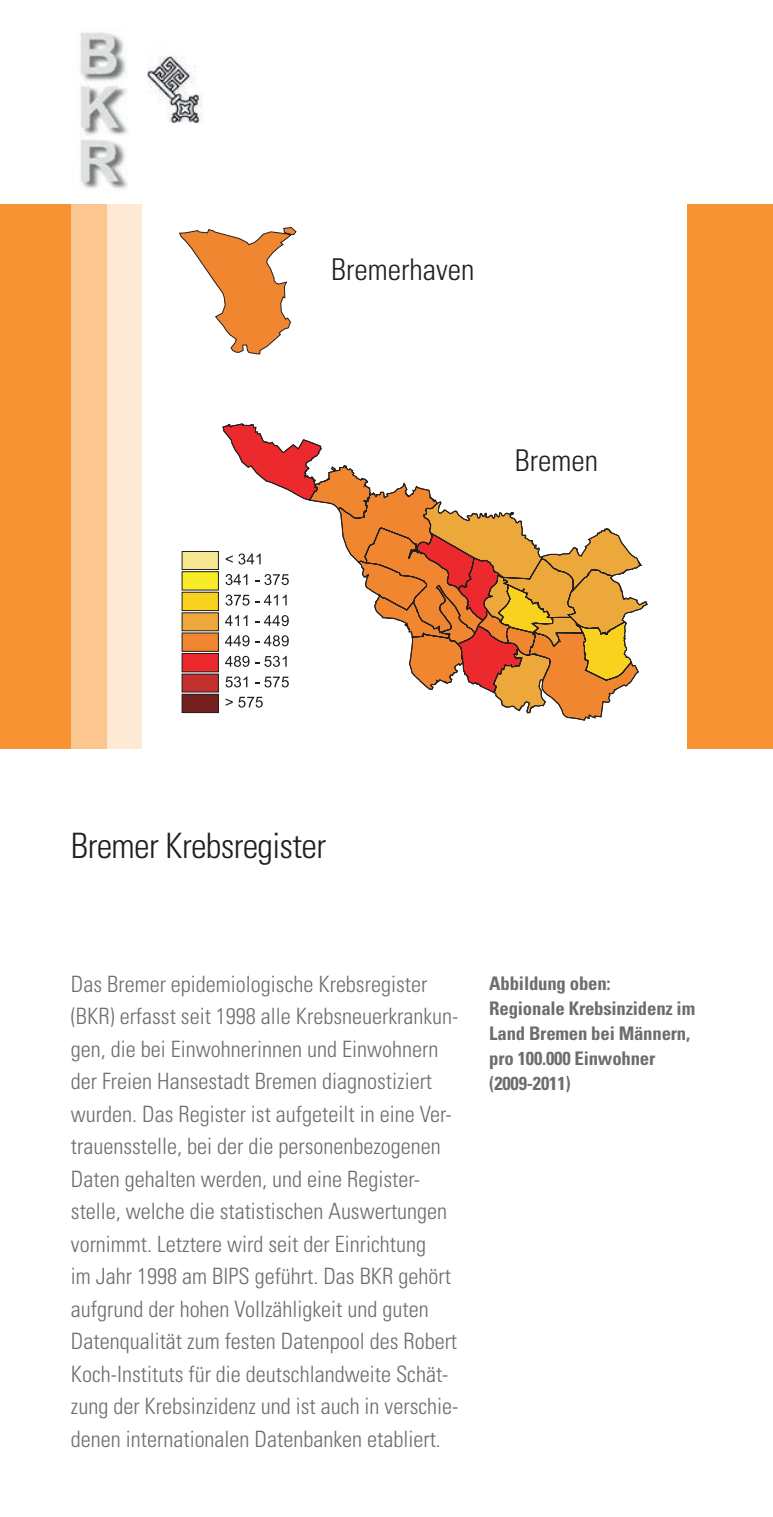
<style>
.page{position:relative;width:773px;height:1517px;background:#fff}
.page>*{position:absolute;margin:0;border:0;box-sizing:border-box;transform-origin:0 0}
.t1{font:300 condensed 35px "Univers LT Std";letter-spacing:-.02em;color:#231f20}
.t2{font:300 condensed 30px "Univers LT Std";color:#231f20}
.t3{font:300 condensed 22.5px/32.5px "Univers LT Std";color:#6c6d70}
.t4{font:700 condensed 18.75px/25px "Univers LT Std";letter-spacing:-.01em;color:#6c6d70}
</style>
<div class="page">
<div style="left:0;top:204px;width:142px;height:545px;background:#fee9d4"></div>
<div style="left:0;top:204px;width:106px;height:545px;background:#fcc691"></div>
<div style="left:0;top:204px;width:71px;height:545px;background:#f79332"></div>
<div style="left:687px;top:204px;width:85px;height:545px;background:#f79332"></div>
<img style="left:80px;top:32px;width:123px;height:158px">
<svg style="left:179px;top:227px;width:117px;height:127px"></svg>
<div style="left:182px;top:551px;width:36px;height:18px;background:#f6e892"></div>
<div style="left:182px;top:551px;width:36px;height:19px;border:1px solid #231f20"></div>
<div style="left:182px;top:572px;width:36px;height:18px;background:#f8eb28"></div>
<div style="left:182px;top:571px;width:36px;height:19px;border:1px solid #231f20"></div>
<div style="left:182px;top:592px;width:36px;height:18px;background:#f9d11f"></div>
<div style="left:182px;top:592px;width:36px;height:19px;border:1px solid #231f20"></div>
<div style="left:182px;top:613px;width:36px;height:18px;background:#eda83b"></div>
<div style="left:182px;top:612px;width:36px;height:19px;border:1px solid #231f20"></div>
<div style="left:182px;top:633px;width:36px;height:18px;background:#f08630"></div>
<div style="left:182px;top:653px;width:36px;height:19px;background:#ec2a2d"></div>
<div style="left:182px;top:653px;width:36px;height:19px;border:1px solid #231f20"></div>
<div style="left:182px;top:674px;width:36px;height:18px;background:#c3302d"></div>
<div style="left:182px;top:694px;width:36px;height:18px;background:#75201f"></div>
<div style="left:182px;top:694px;width:36px;height:19px;border:1px solid #231f20"></div>
<svg style="left:223px;top:424px;width:424px;height:296px"></svg>
<h2 class="t2" style="left:331px;top:251px;width:145px">Bremerhaven</h2>
<h2 class="t2" style="left:514px;top:442px;width:85px">Bremen</h2>
<h1 class="t1" style="left:71px;top:824px;width:256px">Bremer Krebsregister</h1>
<p class="t3" style="left:71px;top:967px;width:389px">Das Bremer epidemiologische Krebsregister (BKR) erfasst seit 1998 alle Krebsneuerkrankun&shy;gen, die bei Einwohnerinnen und Einwohnern der Freien Hansestadt Bremen diagnostiziert wurden. Das Register ist aufgeteilt in eine Ver&shy;trauensstelle, bei der die personenbezogenen Daten gehalten werden, und eine Register&shy;stelle, welche die statistischen Auswertungen vornimmt. Letztere wird seit der Einrichtung<br>im Jahr 1998 am BIPS geführt. Das BKR gehört aufgrund der hohen Vollzähligkeit und guten Datenqualität zum festen Datenpool des Robert Koch-Instituts für die deutschlandweite Schät&shy;zung der Krebsinzidenz und ist auch in verschie&shy;denen internationalen Datenbanken etabliert.</p>
<p class="t4" style="left:489px;top:970px;width:207px">Abbildung oben:<br>Regionale Krebsinzidenz im<br>Land Bremen bei Männern, pro 100.000 Einwohner (2009-2011)</p>
</div>
